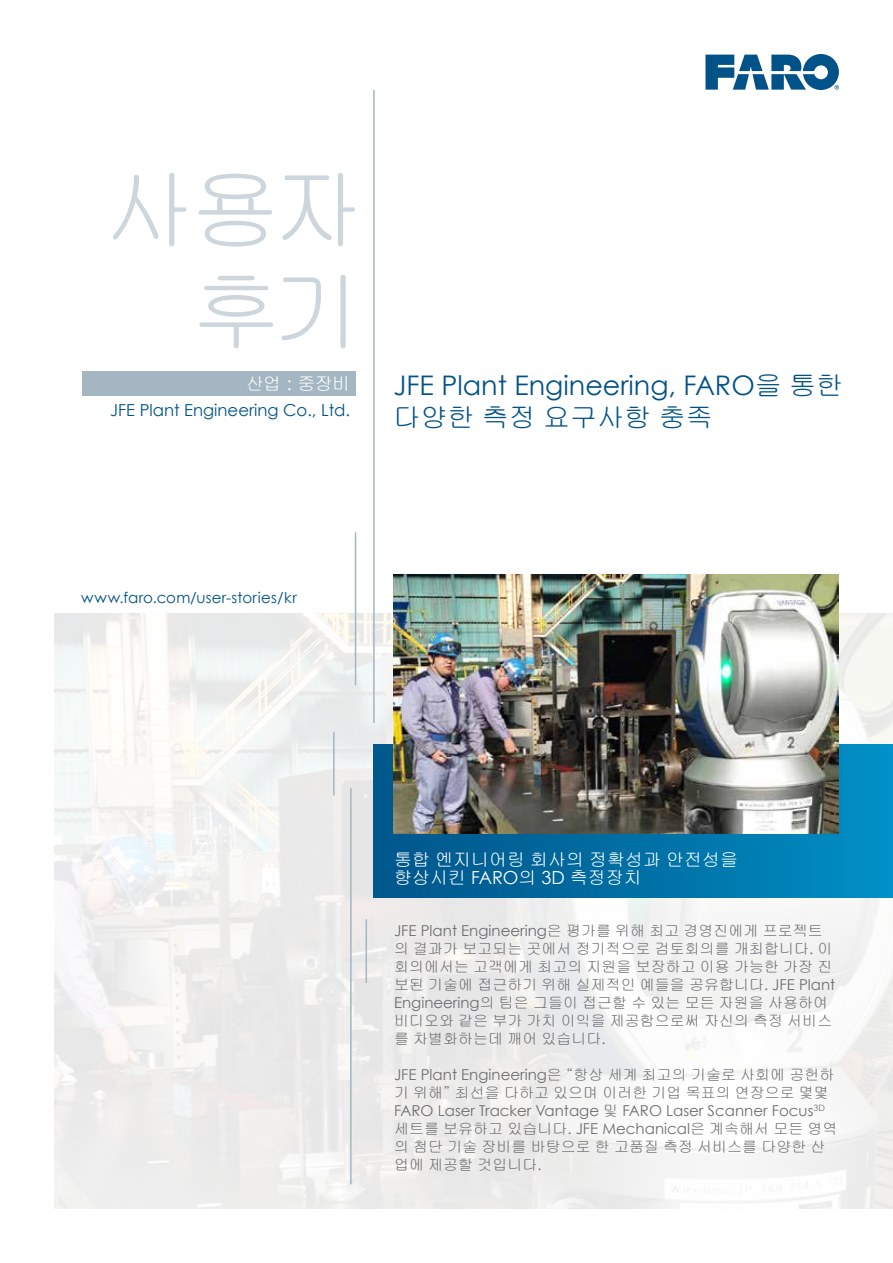
<style>
.page{position:relative;width:893px;height:1263px;background:#fff}
.page>*{position:absolute;margin:0;border:0;box-sizing:border-box;transform-origin:0 0}
.t1{font:90px/102px "Gulim";color:#cdd6dc;text-align:right}
.t2{font:27px "Century Gothic";color:#005288}
.t3{font:27px "Gulim";color:#005288}
.t4{font:18px/18px "Gulim";color:#fff}
.t5{font:16.5px "Century Gothic";color:#005288}
.t6{font:15px/18px "Gulim";color:#6d6e71}
.t7{font:15px "Century Gothic";color:#6d6e71}
.t8{font:15px "Century Gothic";letter-spacing:.02em;color:#005288}
.s1{font-family:"Century Gothic"}
.s2{font-family:"Gulim"}
</style>
<div class="page">
<img style="left:54px;top:614px;width:839px;height:595px">
<div style="left:374px;top:745px;width:519px;height:153px;background:linear-gradient(to right,#035485,#038ec3)"></div>
<svg style="left:705px;top:54px;width:134px;height:36px"></svg>
<img style="left:393px;top:574px;width:446px;height:259px">
<hr style="left:373px;top:90px;width:2px;height:633px;background:#a3b6c2">
<hr style="left:350px;top:788px;width:2px;height:396px;background:#a3b6c2">
<hr style="left:355px;top:532px;width:1px;height:153px;background:#a3b6c2">
<hr style="left:366px;top:919px;width:1px;height:64px;background:#a3b6c2">
<hr style="left:333px;top:732px;width:2px;height:64px;background:#a3b6c2">
<div style="left:82px;top:371px;width:274px;height:25px;background:#a3b6c2"></div>
<h1 class="t1" style="left:104px;top:159px;width:260px">사용자 후기</h1>
<p class="t4" style="left:246px;top:375px;width:106px">산업 <span class="s1">:</span> 중장비</p>
<p class="t5" style="left:110px;top:400px;width:241px">JFE Plant Engineering Co., Ltd.</p>
<h2 class="t2" style="left:393px;top:369px;width:451px">JFE Plant Engineering, FARO<span class="s2">을 통한</span></h2>
<h2 class="t3" style="left:393px;top:404px;width:321px">다양한 측정 요구사항 충족</h2>
<p class="t8" style="left:81px;top:588px;width:217px">www.faro.com/user-stories/kr</p>
<p class="t4" style="left:394px;top:850px;width:345px">통합 엔지니어링 회사의 정확성과 안전성을 향상시킨 <span class="s1">FARO</span>의 <span class="s1">3D</span> 측정장치</p>
<p class="t7" style="left:394px;top:921px;width:430px">JFE Plant Engineering<span class="s2">은 평가를 위해 최고 경영진에게 프로젝트</span></p>
<p class="t6" style="left:394px;top:939px;width:443px">의 결과가 보고되는 곳에서 정기적으로 검토회의를 개최합니다<span class="s1">.</span> 이 회의에서는 고객에게 최고의 지원을 보장하고 이용 가능한 가장 진 보된 기술에 접근하기 위해 실제적인 예들을 공유합니다<span class="s1">. JFE Plant<br>Engineering</span>의 팀은 그들이 접근할 수 있는 모든 자원을 사용하여 비디오와 같은 부가 가치 이익을 제공함으로써 자신의 측정 서비스 를 차별화하는데 깨어 있습니다<span class="s1">.</span></p>
<p class="t7" style="left:394px;top:1065px;width:442px">JFE Plant Engineering<span class="s2">은 “항상 세계 최고의 기술로 사회에 공헌하</span></p>
<p class="t6" style="left:394px;top:1083px;width:436px">기 위해” 최선을 다하고 있으며 이러한 기업 목표의 연장으로 몇몇</p>
<p class="t7" style="left:394px;top:1101px;width:432px">FARO Laser Tracker Vantage <span class="s2">및</span> FARO Laser Scanner Focus<sup>3D</sup></p>
<p class="t6" style="left:394px;top:1119px;width:445px">세트를 보유하고 있습니다<span class="s1">. JFE Mechanical</span>은 계속해서 모든 영역 의 첨단 기술 장비를 바탕으로 한 고품질 측정 서비스를 다양한 산 업에 제공할 것입니다<span class="s1">.</span></p>
</div>
